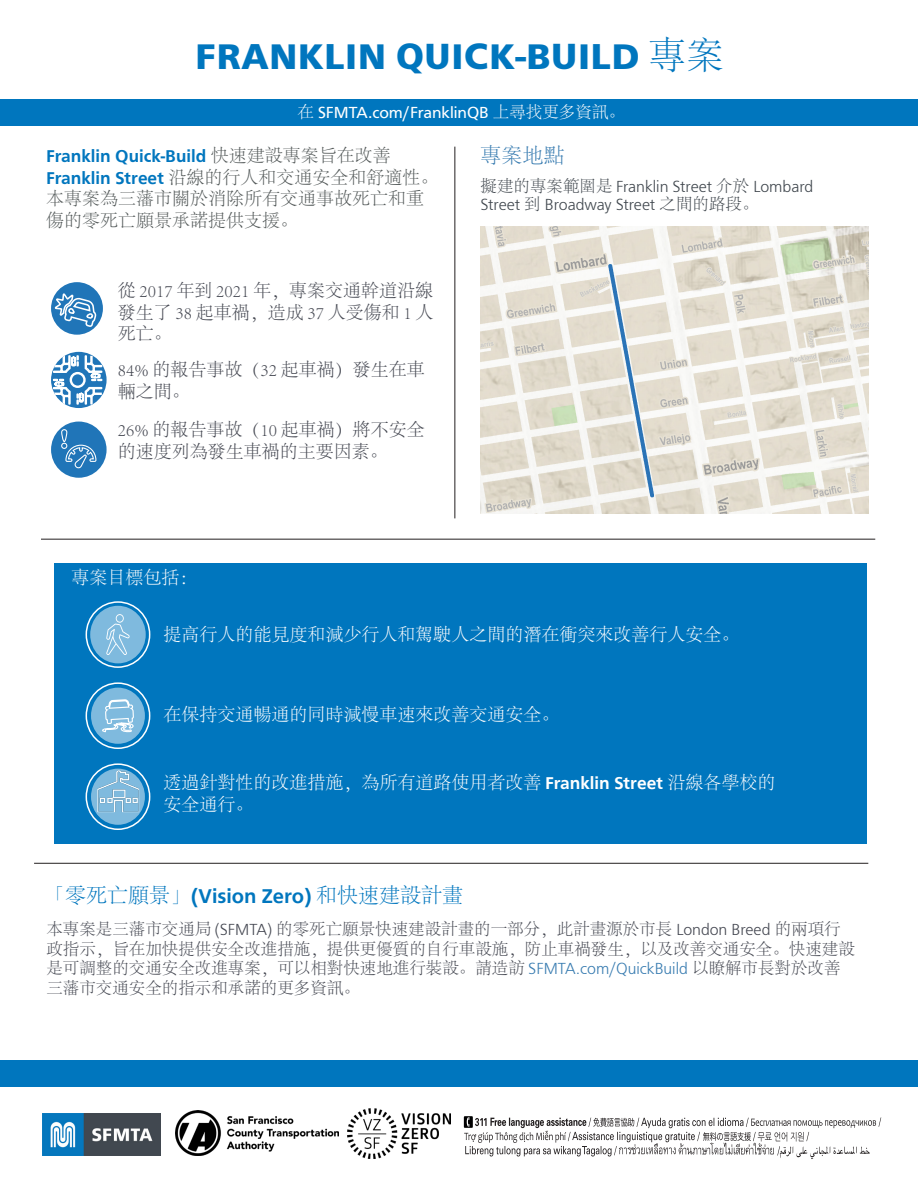
<style>
.page{position:relative;width:918px;height:1188px;background:#fff}
.page>*{position:absolute;margin:0;border:0;box-sizing:border-box;transform-origin:0 0}
.t1{font:900 37.5px "Graphein Pro";letter-spacing:.02em;color:#0076be}
.t2{font:300 21px "Adobe Song Std";color:#0076be}
.t3{font:300 21px "Adobe Song Std";color:#377bb0}
.Subheader_copy{font:300 18px/21.6px "Adobe Song Std";color:#fff}
.Subheader_copy-2{font:300 18px/21.6px "Adobe Song Std";color:#444751}
.t4{font:300 18px/21.6px "Adobe Song Std";color:#515757}
.t5{font:300 16.5px/19.8px "Adobe Song Std";color:#444751}
.t6{font:300 16.5px/18px "Graphein Pro";letter-spacing:-.005em;color:#3f464d}
.t7{font:16.5px "Graphein Pro";color:#fff}
.s1{font-family:"Adobe Song Std";font-weight:300}
.s2{font-family:"Graphein Pro";font-weight:700;color:#0076be}
.s3{font-family:"Adobe Song Std"}
.s4{font-family:"Graphein Pro";font-weight:700}
.s5{font-family:"Graphein Pro"}
.s6{font-family:"Graphein Pro";color:#377bb0}
</style>
<div class="page">
<div style="left:0;top:99px;width:918px;height:27px;background:#0076be"></div>
<hr style="left:34px;top:863px;width:834px;height:1px;background:#231f20">
<img style="left:42px;top:1114px;width:118px;height:41px">
<img style="left:176px;top:1110px;width:162px;height:46px">
<img style="left:348px;top:1109px;width:103px;height:50px">
<hr style="left:41px;top:539px;width:834px;height:1px;background:#231f20">
<hr style="left:455px;top:147px;width:1px;height:371px;background:#231f20">
<svg style="left:464px;top:1116px;width:417px;height:43px"></svg>
<div style="left:0;top:1060px;width:918px;height:27px;background:#0076be"></div>
<img style="left:481px;top:226px;width:387px;height:287px">
<div style="left:51px;top:282px;width:52px;height:53px;background:#2075b8;border-radius:50%"></div>
<svg style="left:54px;top:285px;width:43px;height:50px"></svg>
<div style="left:46px;top:278px;width:65px;height:65px;border:2px solid #fff;border-radius:50%"></div>
<svg style="left:51px;top:352px;width:56px;height:56px"></svg>
<svg style="left:52px;top:355px;width:51px;height:50px"></svg>
<div style="left:46px;top:347px;width:65px;height:65px;border:2px solid #fff;border-radius:50%"></div>
<div style="left:51px;top:422px;width:56px;height:56px;background:#2075b8;border-radius:50%"></div>
<svg style="left:61px;top:429px;width:36px;height:40px"></svg>
<div style="left:46px;top:417px;width:65px;height:65px;border:2px solid #fff;border-radius:50%"></div>
<div style="left:54px;top:563px;width:812px;height:281px;background:#0076be"></div>
<div style="left:91px;top:688px;width:54px;height:56px;background:#7fbade;border-radius:50%"></div>
<div style="left:90px;top:606px;width:56px;height:57px;background:#7fbade;border-radius:50%"></div>
<svg style="left:85px;top:614px;width:50px;height:135px"></svg>
<div style="left:86px;top:601px;width:64px;height:67px;border:2px solid #fff;border-radius:50%"></div>
<svg style="left:91px;top:769px;width:54px;height:56px"></svg>
<img style="left:97px;top:771px;width:42px;height:41px">
<div style="left:86px;top:763px;width:64px;height:67px;border:2px solid #fff;border-radius:50%"></div>
<p class="t1" style="left:195px;top:35px;width:530px">FRANKLIN QUICK-BUILD <span class="s1">專案</span></p>
<p class="t7" style="left:297px;top:103px;width:329px"><span class="s1">在</span> SFMTA.com/FranklinQB <span class="s1">上尋找更多資訊。</span></p>
<p class="t4" style="left:46px;top:145px;width:394px"><span class="s2">Franklin Quick-Build</span> 快速建設專案旨在改善<br><span class="s2">Franklin Street</span> 沿線的行人和交通安全和舒適性。本專案為三藩市關於消除所有交通事故死亡和重傷的零死亡願景承諾提供支援。</p>
<p class="t3" style="left:481px;top:144px;width:85px">專案地點</p>
<p class="t6" style="left:481px;top:177px;width:334px"><span class="s3">擬建的專案範圍是</span> Franklin Street <span class="s3">介於</span> Lombard<br>Street <span class="s3">到</span> Broadway Street <span class="s3">之間的路段。</span></p>
<p class="Subheader_copy-2" style="left:118px;top:280px;width:317px;text-align:justify">從 2017 年到 2021 年，專案交通幹道沿線發生了 38 起車禍，造成 37 人受傷和 1 人死亡。</p>
<p class="Subheader_copy-2" style="left:118px;top:360px;width:309px">84% 的報告事故（32 起車禍）發生在車輛之間。</p>
<p class="Subheader_copy-2" style="left:118px;top:420px;width:309px">26% 的報告事故（10 起車禍）將不安全的速度列為發生車禍的主要因素。</p>
<p class="Subheader_copy" style="left:72px;top:568px;width:127px">專案目標包括：</p>
<p class="Subheader_copy" style="left:164px;top:624px;width:578px">提高行人的能見度和減少行人和駕駛人之間的潛在衝突來改善行人安全。</p>
<p class="Subheader_copy" style="left:164px;top:704px;width:398px">在保持交通暢通的同時減慢車速來改善交通安全。</p>
<p class="Subheader_copy" style="left:164px;top:773px;width:614px">透過針對性的改進措施，為所有道路使用者改善 <span class="s4">Franklin Street</span> 沿線各學校的安全通行。</p>
<p class="t2" style="left:44px;top:884px;width:421px">「零死亡願景」<span class="s4">(Vision Zero)</span> 和快速建設計畫</p>
<p class="t5" style="left:46px;top:920px;width:810px">本專案是三藩市交通局 <span class="s5">(SFMTA)</span> 的零死亡願景快速建設計畫的一部分，此計畫源於市長 <span class="s5">London Breed</span> 的兩項行政指示，旨在加快提供安全改進措施，提供更優質的自行車設施，防止車禍發生，以及改善交通安全。快速建設是可調整的交通安全改進專案，可以相對快速地進行裝設。請造訪 <span class="s6">SFMTA.com/QuickBuild</span> 以瞭解市長對於改善三藩市交通安全的指示和承諾的更多資訊。</p>
</div>
